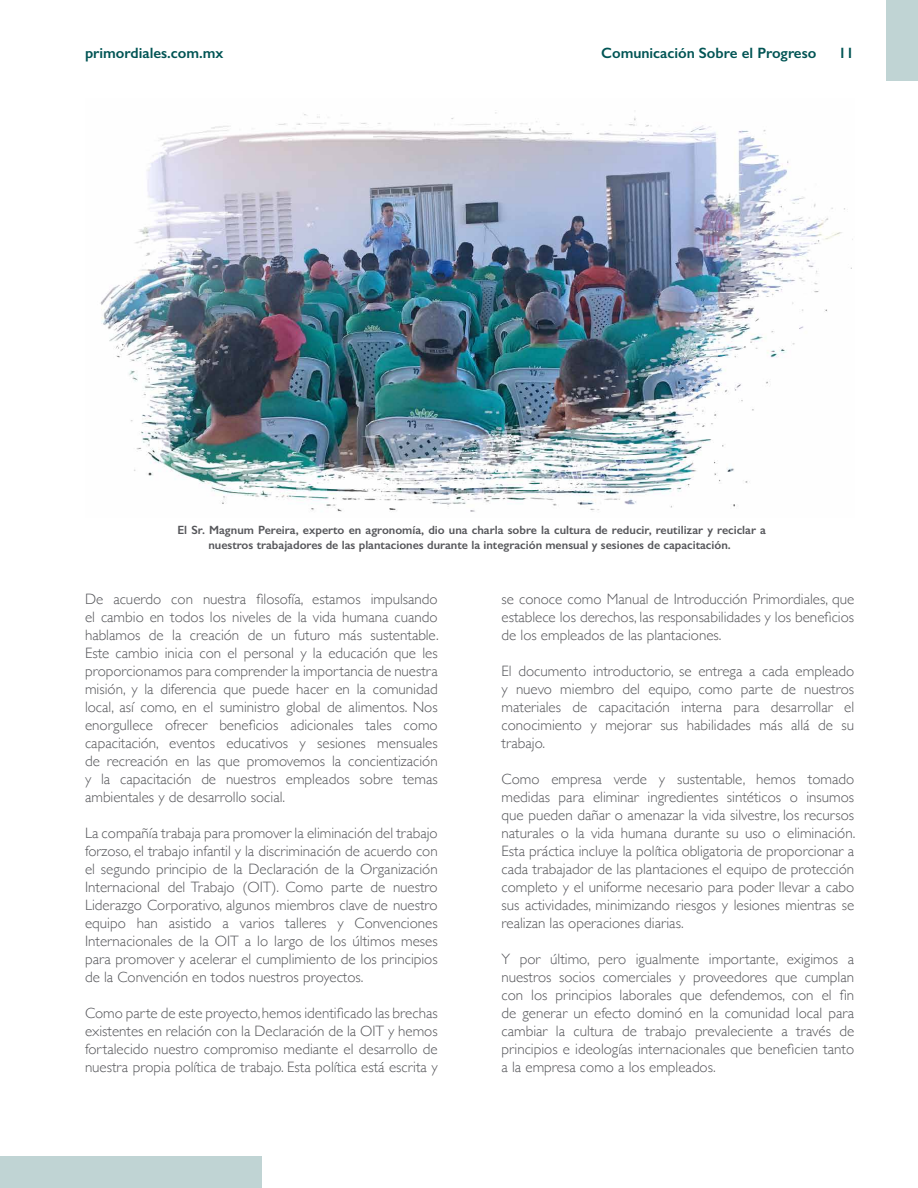
<style>
.page{position:relative;width:918px;height:1188px;background:#fff}
.page>*{position:absolute;margin:0;border:0;box-sizing:border-box;transform-origin:0 0}
.t1{font:300 15px/18px "Gill Sans";color:#55565a;text-align:justify}
.t2{font:600 15px "Gill Sans";color:#005454}
.t3{font:600 12px/14.4px "Gill Sans";color:#55565a;text-align:center}
</style>
<div class="page">
<div style="left:886px;top:0;width:32px;height:81px;background:#c0d4d4"></div>
<div style="left:0;top:1156px;width:261px;height:32px;background:#c0d4d4"></div>
<img style="left:100px;top:112px;width:753px;height:400px">
<p class="t2" style="left:85px;top:44px;width:140px">primordiales.com.mx</p>
<p class="t2" style="left:601px;top:44px;width:217px">Comunicación Sobre el Progreso</p>
<p class="t2" style="left:838px;top:44px;width:17px">11</p>
<p class="t3" style="left:177px;top:523px;width:590px">El Sr. Magnum Pereira, experto en agronomía, dio una charla sobre la cultura de reducir, reutilizar y reciclar a nuestros trabajadores de las plantaciones durante la integración mensual y sesiones de capacitación.</p>
<p class="t1" style="left:85px;top:590px;width:355px">De acuerdo con nuestra filosofía, estamos impulsando el cambio en todos los niveles de la vida humana cuando hablamos de la creación de un futuro más sustentable.<br>Este cambio inicia con el personal y la educación que les proporcionamos para comprender la importancia de nuestra misión, y la diferencia que puede hacer en la comunidad local, así como, en el suministro global de alimentos. Nos enorgullece ofrecer beneficios adicionales tales como capacitación, eventos educativos y sesiones mensuales de recreación en las que promovemos la concientización y la capacitación de nuestros empleados sobre temas ambientales y de desarrollo social.</p>
<p class="t1" style="left:85px;top:824px;width:354px">La compañía trabaja para promover la eliminación del trabajo forzoso, el trabajo infantil y la discriminación de acuerdo con el segundo principio de la Declaración de la Organización Internacional del Trabajo (OIT). Como parte de nuestro Liderazgo Corporativo, algunos miembros clave de nuestro equipo han asistido a varios talleres y Convenciones Internacionales de la OIT a lo largo de los últimos meses para promover y acelerar el cumplimiento de los principios de la Convención en todos nuestros proyectos.</p>
<p class="t1" style="left:85px;top:1004px;width:354px">Como parte de este proyecto, hemos identificado las brechas existentes en relación con la Declaración de la OIT y hemos fortalecido nuestro compromiso mediante el desarrollo de nuestra propia política de trabajo. Esta política está escrita y</p>
<p class="t1" style="left:502px;top:590px;width:354px">se conoce como Manual de Introducción Primordiales, que establece los derechos, las responsabilidades y los beneficios de los empleados de las plantaciones.</p>
<p class="t1" style="left:502px;top:662px;width:354px">El documento introductorio, se entrega a cada empleado y nuevo miembro del equipo, como parte de nuestros materiales de capacitación interna para desarrollar el conocimiento y mejorar sus habilidades más allá de su trabajo.</p>
<p class="t1" style="left:502px;top:770px;width:355px">Como empresa verde y sustentable, hemos tomado medidas para eliminar ingredientes sintéticos o insumos que pueden dañar o amenazar la vida silvestre, los recursos naturales o la vida humana durante su uso o eliminación.<br>Esta práctica incluye la política obligatoria de proporcionar a cada trabajador de las plantaciones el equipo de protección completo y el uniforme necesario para poder llevar a cabo sus actividades, minimizando riesgos y lesiones mientras se realizan las operaciones diarias.</p>
<p class="t1" style="left:502px;top:950px;width:354px">Y por último, pero igualmente importante, exigimos a nuestros socios comerciales y proveedores que cumplan con los principios laborales que defendemos, con el fin de generar un efecto dominó en la comunidad local para cambiar la cultura de trabajo prevaleciente a través de principios e ideologías internacionales que beneficien tanto a la empresa como a los empleados.</p>
</div>
